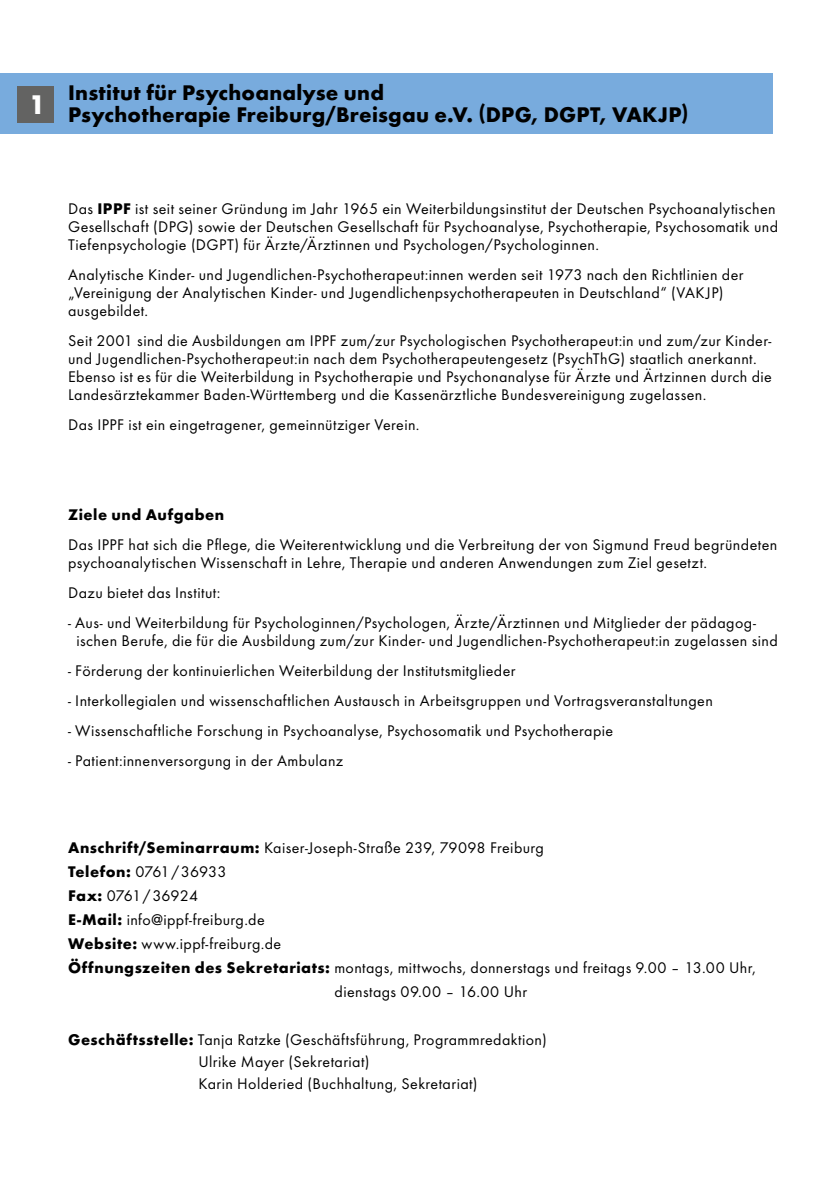
<style>
.page{position:relative;width:840px;height:1191px;background:#fff}
.page>*{position:absolute;margin:0;border:0;box-sizing:border-box;transform-origin:0 0}
.t1{font:700 28px "Function";color:#fff}
.t2{font:700 22px/22px "Function";letter-spacing:.01em;color:#000}
.t3{font:16px/18px "Function";letter-spacing:.025em;color:#000}
.t4{font:16px "Function";color:#000}
.t5{font:700 16px "Function";letter-spacing:.035em;color:#000}
.s1{font-weight:700}
</style>
<div class="page">
<div style="left:0;top:74px;width:771px;height:60px;background:#78abdd"></div>
<div style="left:18px;top:86px;width:36px;height:37px;background:#636362"></div>
<h1 class="t1" style="left:29px;top:88px;width:18px">1</h1>
<h2 class="t2" style="left:68px;top:82px;width:621px">Institut für Psychoanalyse und<br>Psychotherapie Freiburg/Breisgau e.V. (DPG, DGPT, VAKJP)</h2>
<p class="t3" style="left:68px;top:200px;width:711px">Das <span class="s1">IPPF</span> ist seit seiner Gründung im Jahr 1965 ein Weiterbildungsinstitut der Deutschen Psychoanalytischen<br>Gesellschaft (DPG) sowie der Deutschen Gesellschaft für Psychoanalyse, Psychotherapie, Psychosomatik und<br>Tiefenpsychologie (DGPT) für Ärzte/Ärztinnen und Psychologen/Psychologinnen.</p>
<p class="t3" style="left:68px;top:266px;width:676px">Analytische Kinder- und Jugendlichen-Psychotherapeut:innen werden seit 1973 nach den Richtlinien der „Vereinigung der Analytischen Kinder- und Jugendlichenpsychotherapeuten in Deutschland“ (VAKJP) ausgebildet.</p>
<p class="t3" style="left:68px;top:332px;width:704px">Seit 2001 sind die Ausbildungen am IPPF zum/zur Psychologischen Psychotherapeut:in und zum/zur Kinder&shy;und Jugendlichen-Psychotherapeut:in nach dem Psychotherapeutengesetz (PsychThG) staatlich anerkannt.<br>Ebenso ist es für die Weiterbildung in Psychotherapie und Psychonanalyse für Ärzte und Ärtzinnen durch die Landesärztekammer Baden-Württemberg und die Kassenärztliche Bundesvereinigung zugelassen.</p>
<p class="t3" style="left:68px;top:416px;width:353px">Das IPPF ist ein eingetragener, gemeinnütziger Verein.</p>
<p class="t5" style="left:68px;top:505px;width:158px">Ziele und Aufgaben</p>
<p class="t3" style="left:68px;top:536px;width:710px">Das IPPF hat sich die Pflege, die Weiterentwicklung und die Verbreitung der von Sigmund Freud begründeten psychoanalytischen Wissenschaft in Lehre, Therapie und anderen Anwendungen zum Ziel gesetzt.</p>
<p class="t3" style="left:68px;top:584px;width:154px">Dazu bietet das Institut:</p>
<p class="t3" style="left:76px;top:614px;width:702px;text-indent:-8px">- Aus- und Weiterbildung für Psychologinnen/Psychologen, Ärzte/Ärztinnen und Mitglieder der pädagog&shy;ischen Berufe, die für die Ausbildung zum/zur Kinder- und Jugendlichen-Psychotherapeut:in zugelassen sind</p>
<p class="t3" style="left:68px;top:662px;width:449px">- Förderung der kontinuierlichen Weiterbildung der Institutsmitglieder</p>
<p class="t3" style="left:68px;top:692px;width:646px">- Interkollegialen und wissenschaftlichen Austausch in Arbeitsgruppen und Vortragsveranstaltungen</p>
<p class="t3" style="left:68px;top:722px;width:546px">- Wissenschaftliche Forschung in Psychoanalyse, Psychosomatik und Psychotherapie</p>
<p class="t3" style="left:68px;top:752px;width:276px">- Patient:innenversorgung in der Ambulanz</p>
<p class="t3" style="left:68px;top:838px;width:477px"><span class="s1">Anschrift/Seminarraum:</span> Kaiser-Joseph-Straße 239, 79098 Freiburg</p>
<p class="t4" style="left:68px;top:862px;width:160px"><span class="s1">Telefon:</span> 0761/36933</p>
<p class="t4" style="left:68px;top:886px;width:132px"><span class="s1">Fax:</span> 0761/36924</p>
<p class="t3" style="left:68px;top:910px;width:198px"><span class="s1">E-Mail:</span> info@ippf-freiburg.de</p>
<p class="t3" style="left:68px;top:934px;width:214px"><span class="s1">Website:</span> www.ippf-freiburg.de</p>
<p class="t3" style="left:68px;top:958px;width:688px"><span class="s1">Öffnungszeiten des Sekretariats:</span> montags, mittwochs, donnerstags und freitags 9.00 – 13.00 Uhr,</p>
<p class="t3" style="left:334px;top:982px;width:194px">dienstags 09.00 – 16.00 Uhr</p>
<p class="t3" style="left:198px;top:1028px;width:349px;line-height:22px;text-indent:-130px"><span class="s1">Geschäftsstelle:</span> Tanja Ratzke (Geschäftsfü hrung, Programmredaktion)<br>Ulrike Mayer (Sekretariat)<br>Karin Holderied (Buchhaltung, Sekretariat)</p>
</div>
